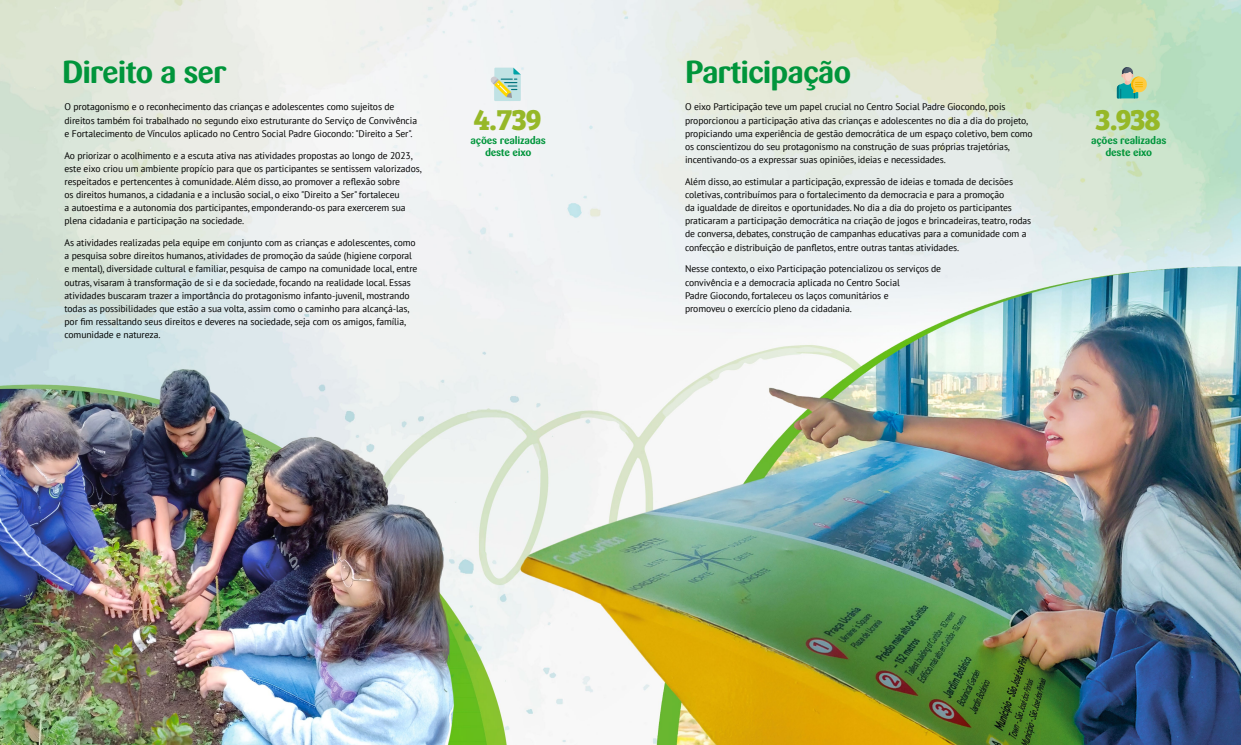
<style>
.page{position:relative;width:1241px;height:745px;background:#fff}
.page>*{position:absolute;margin:0;border:0;box-sizing:border-box;transform-origin:0 0}
.t1{font:700 31.5px "Sari";letter-spacing:-.035em;color:#00953b}
.t2{font:700 30.62px "Bree Serif";letter-spacing:-.045em;color:#96b828}
.t3{font:700 10.5px/11.4px "Sari";letter-spacing:-.02em;color:#00953b;text-align:center}
.t4{font:9.62px/13.1px "PT Sans";letter-spacing:-.01em;color:#000}
</style>
<div class="page">
<img style="left:0;top:0;width:1240px;height:744px">
<svg style="left:1116px;top:67px;width:30px;height:31px"></svg>
<svg style="left:490px;top:68px;width:30px;height:33px"></svg>
<h1 class="t1" style="left:62px;top:53px;width:166px">Direito a ser</h1>
<p class="t4" style="left:64px;top:100px;width:354px">O protagonismo e o reconhecimento das crianças e adolescentes como sujeitos de direitos também foi trabalhado no segundo eixo estruturante do Serviço de Convivência e Fortalecimento de Vínculos aplicado no Centro Social Padre Giocondo: "Direito a Ser".</p>
<p class="t4" style="left:64px;top:148px;width:359px">Ao priorizar o acolhimento e a escuta ativa nas atividades propostas ao longo de 2023, este eixo criou um ambiente propício para que os participantes se sentissem valorizados, respeitados e pertencentes à comunidade. Além disso, ao promover a reflexão sobre<br>os direitos humanos, a cidadania e a inclusão social, o eixo "Direito a Ser" fortaleceu<br>a autoestima e a autonomia dos participantes, emponderando-os para exercerem sua plena cidadania e participação na sociedade.</p>
<p class="t4" style="left:64px;top:236px;width:354px">As atividades realizadas pela equipe em conjunto com as crianças e adolescentes, como a pesquisa sobre direitos humanos, atividades de promoção da saúde (higiene corporal e mental), diversidade cultural e familiar, pesquisa de campo na comunidade local, entre outras, visaram à transformação de si e da sociedade, focando na realidade local. Essas atividades buscaram trazer a importância do protagonismo infanto-juvenil, mostrando todas as possibilidades que estão a sua volta, assim como o caminho para alcançá-las, por fim ressaltando seus direitos e deveres na sociedade, seja com os amigos, família, comunidade e natureza.</p>
<h1 class="t1" style="left:685px;top:53px;width:168px">Participação</h1>
<h2 class="t2" style="left:473px;top:96px;width:70px">4.739</h2>
<p class="t4" style="left:685px;top:100px;width:349px">O eixo Participação teve um papel crucial no Centro Social Padre Giocondo, pois proporcionou a participação ativa das crianças e adolescentes no dia a dia do projeto, propiciando uma experiência de gestão democrática de um espaço coletivo, bem como os conscientizou do seu protagonismo na construção de suas próprias trajetórias, incentivando-os a expressar suas opiniões, ideias e necessidades.</p>
<p class="t4" style="left:685px;top:175px;width:347px">Além disso, ao estimular a participação, expressão de ideias e tomada de decisões coletivas, contribuímos para o fortalecimento da democracia e para a promoção<br>da igualdade de direitos e oportunidades. No dia a dia do projeto os participantes praticaram a participação democrática na criação de jogos e brincadeiras, teatro, rodas de conversa, debates, construção de campanhas educativas para a comunidade com a confecção e distribuição de panfletos, entre outras tantas atividades.</p>
<p class="t4" style="left:685px;top:262px;width:258px">Nesse contexto, o eixo Participação potencializou os serviços de convivência e a democracia aplicada no Centro Social<br>Padre Giocondo, fortaleceu os laços comunitários e<br>promoveu o exercício pleno da cidadania.</p>
<p class="t3" style="left:470px;top:135px;width:77px">ações realizadas deste eixo</p>
<h2 class="t2" style="left:1094px;top:96px;width:67px">3.938</h2>
<p class="t3" style="left:1090px;top:135px;width:77px">ações realizadas deste eixo</p>
</div>
